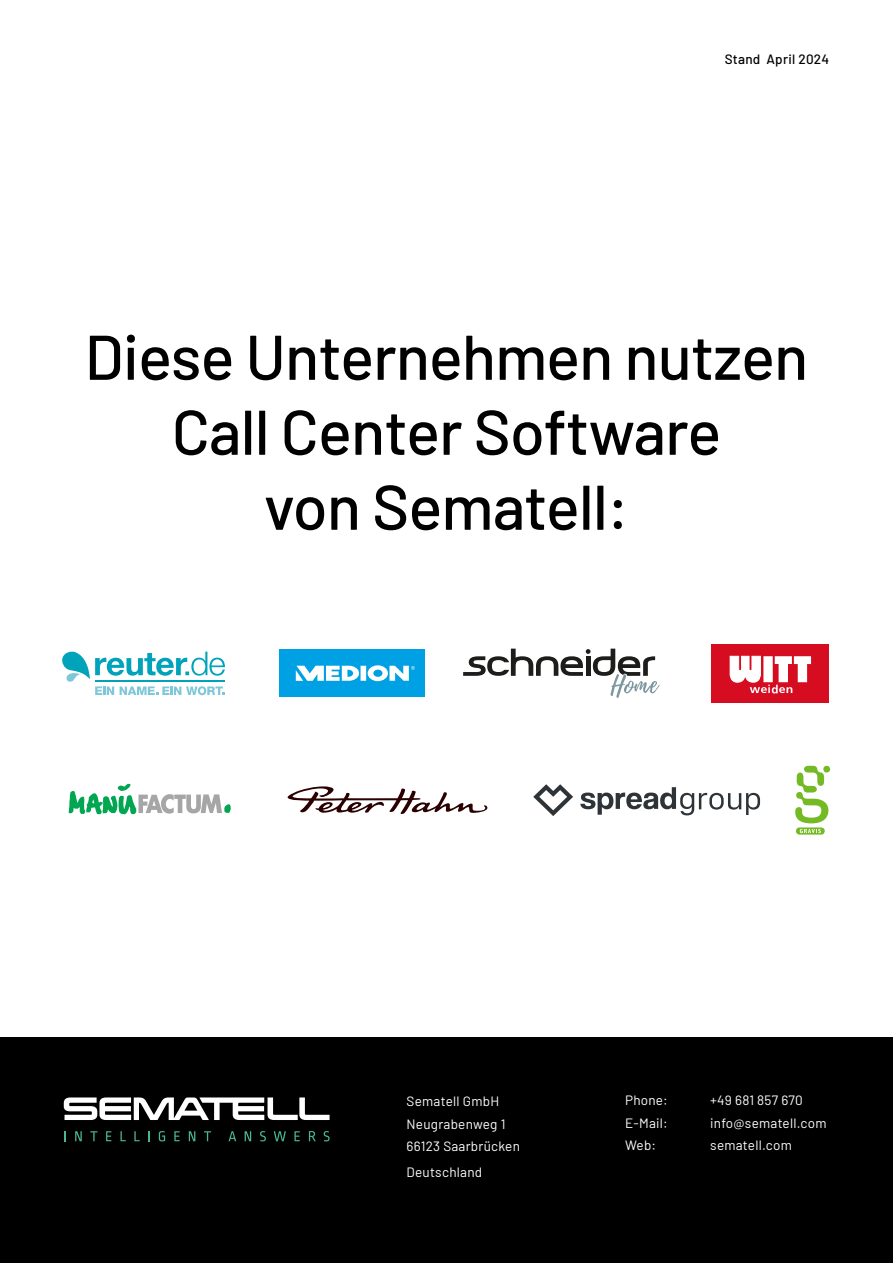
<style>
.page{position:relative;width:893px;height:1263px;background:#fff}
.page>*{position:absolute;margin:0;border:0;box-sizing:border-box;transform-origin:0 0}
.t1{font:500 63px/75px "Barlow";letter-spacing:-.01em;color:#000;text-align:center}
.t2{font:13.5px/22.5px "Barlow";letter-spacing:.02em;color:#fff}
.t3{font:500 13.5px "Barlow";letter-spacing:.02em;color:#000}
</style>
<div class="page">
<div style="left:0;top:1037px;width:893px;height:226px;background:#000"></div>
<svg style="left:64px;top:1097px;width:266px;height:23px"></svg>
<svg style="left:75px;top:1131px;width:7px;height:10px"></svg>
<svg style="left:90px;top:1131px;width:7px;height:10px"></svg>
<svg style="left:106px;top:1131px;width:5px;height:10px"></svg>
<svg style="left:120px;top:1131px;width:6px;height:10px"></svg>
<svg style="left:134px;top:1131px;width:6px;height:10px"></svg>
<svg style="left:148px;top:1131px;width:2px;height:10px"></svg>
<svg style="left:159px;top:1131px;width:6px;height:10px"></svg>
<svg style="left:174px;top:1131px;width:6px;height:10px"></svg>
<svg style="left:189px;top:1131px;width:6px;height:10px"></svg>
<svg style="left:204px;top:1131px;width:7px;height:10px"></svg>
<svg style="left:229px;top:1131px;width:7px;height:10px"></svg>
<svg style="left:245px;top:1131px;width:6px;height:10px"></svg>
<svg style="left:260px;top:1131px;width:6px;height:10px"></svg>
<svg style="left:274px;top:1131px;width:12px;height:10px"></svg>
<svg style="left:294px;top:1131px;width:6px;height:10px"></svg>
<svg style="left:309px;top:1131px;width:7px;height:10px"></svg>
<svg style="left:324px;top:1131px;width:6px;height:10px"></svg>
<div style="left:280px;top:650px;width:145px;height:47px;background:#00a0e4"></div>
<div style="left:361px;top:666px;width:5px;height:15px;background:#fff"></div>
<svg style="left:368px;top:665px;width:47px;height:16px"></svg>
<svg style="left:296px;top:666px;width:63px;height:15px"></svg>
<svg style="left:463px;top:649px;width:197px;height:49px"></svg>
<svg style="left:69px;top:784px;width:162px;height:31px"></svg>
<svg style="left:288px;top:786px;width:199px;height:28px"></svg>
<svg style="left:62px;top:651px;width:163px;height:44px"></svg>
<svg style="left:795px;top:766px;width:35px;height:68px"></svg>
<div style="left:711px;top:644px;width:118px;height:59px;background:#d60d21"></div>
<svg style="left:730px;top:656px;width:81px;height:37px"></svg>
<svg style="left:533px;top:784px;width:40px;height:32px"></svg>
<svg style="left:580px;top:787px;width:180px;height:28px"></svg>
<p class="t3" style="left:725px;top:49px;width:106px">Stand April 2024</p>
<h1 class="t1" style="left:85px;top:315px;width:725px">Diese Unternehmen nutzen<br>Call Center Software<br>von Sematell:</h1>
<p class="t2" style="left:407px;top:1089px;width:115px">Sematell GmbH<br>Neugrabenweg 1<br>66123 Saarbrücken</p>
<p class="t2" style="left:407px;top:1160px;width:77px">Deutschland</p>
<p class="t2" style="left:625px;top:1088px;width:44px;text-align:justify">Phone:<br>E-Mail:<br>Web:</p>
<p class="t2" style="left:710px;top:1088px;width:118px">+49 681 857 670 info@sematell.com sematell.com</p>
</div>
